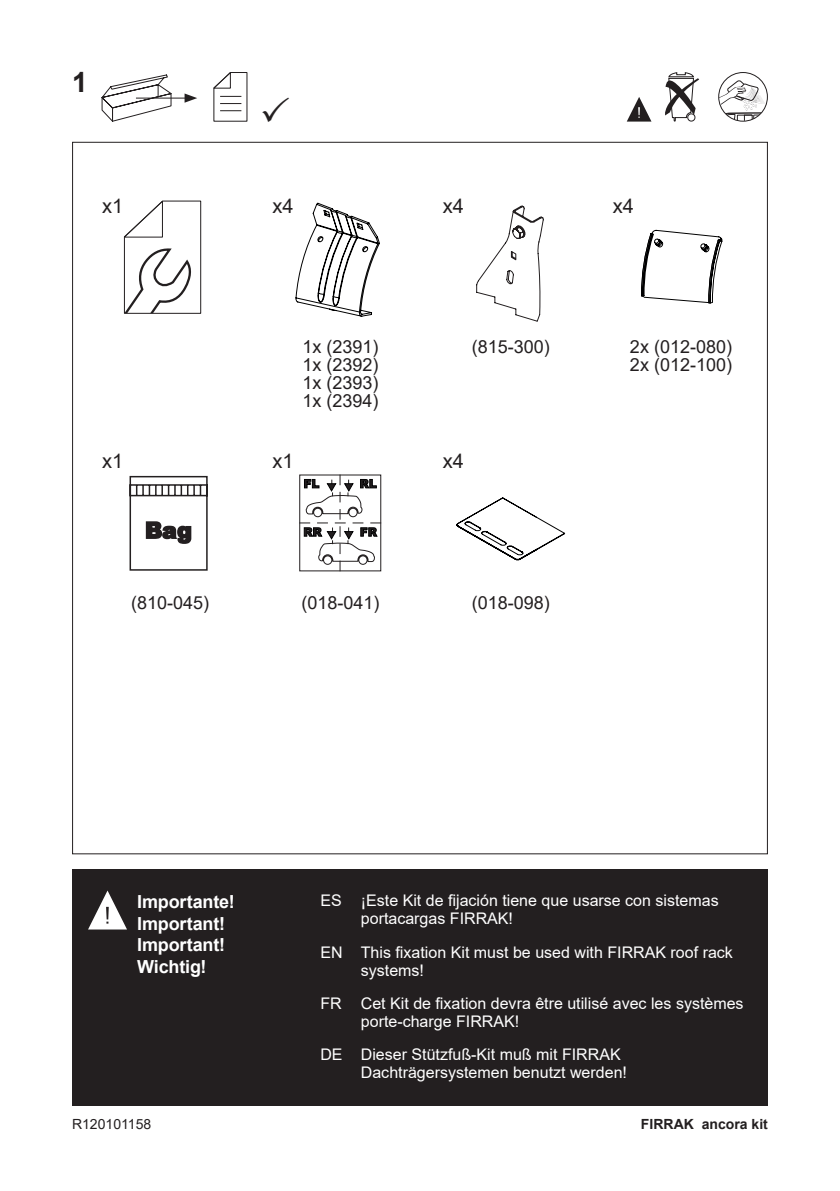
<style>
.page{position:relative;width:840px;height:1191px;background:#fff}
.page>*{position:absolute;margin:0;border:0;box-sizing:border-box;transform-origin:0 0}
.t1{font:700 28px "Arial";color:#231f20}
.t2{font:20px "Arial";color:#231f20}
.t3{font:18px/18px "Arial";color:#231f20;text-align:justify}
.t4{font:700 18px/21.6px "Arial";letter-spacing:-.01em;color:#fff}
.t5{font:16px/18px "Arial";color:#fff}
.t6{font:700 14px "Arial";color:#231f20}
.t7{font:14px "Arial";color:#231f20}
</style>
<div class="page">
<svg style="left:719px;top:81px;width:46px;height:40px"></svg>
<div style="left:717px;top:72px;width:50px;height:50px;border:1px solid #231f20;border-radius:50%"></div>
<svg style="left:665px;top:72px;width:33px;height:50px"></svg>
<svg style="left:101px;top:74px;width:72px;height:48px"></svg>
<hr style="left:136px;top:98px;width:52px;height:1px;background:#231f20">
<svg style="left:184px;top:93px;width:13px;height:10px"></svg>
<svg style="left:213px;top:72px;width:35px;height:50px"></svg>
<svg style="left:123px;top:200px;width:78px;height:114px"></svg>
<svg style="left:626px;top:97px;width:25px;height:25px"></svg>
<svg style="left:129px;top:475px;width:79px;height:96px"></svg>
<svg style="left:641px;top:229px;width:81px;height:75px"></svg>
<svg style="left:295px;top:202px;width:85px;height:115px"></svg>
<svg style="left:476px;top:205px;width:68px;height:117px"></svg>
<svg style="left:299px;top:474px;width:82px;height:97px"></svg>
<svg style="left:456px;top:497px;width:109px;height:63px"></svg>
<div style="left:72px;top:869px;width:695px;height:236px;background:#231f20"></div>
<svg style="left:88px;top:890px;width:39px;height:39px"></svg>
<h1 class="t1" style="left:72px;top:63px;width:17px">1</h1>
<p class="t2" style="left:102px;top:192px;width:23px">x1</p>
<p class="t2" style="left:102px;top:447px;width:23px">x1</p>
<p class="t3" style="left:131px;top:593px;width:80px">(810-045)</p>
<p class="t2" style="left:272px;top:192px;width:23px">x4</p>
<p class="t2" style="left:442px;top:192px;width:23px">x4</p>
<p class="t3" style="left:302px;top:338px;width:78px">1x (2391)<br>1x (2392)<br>1x (2393)<br>1x (2394)</p>
<p class="t3" style="left:471px;top:338px;width:80px">(815-300)</p>
<p class="t2" style="left:272px;top:447px;width:23px">x1</p>
<p class="t2" style="left:442px;top:447px;width:23px">x4</p>
<p class="t3" style="left:301px;top:593px;width:80px">(018-041)</p>
<p class="t3" style="left:471px;top:593px;width:80px">(018-098)</p>
<p class="t2" style="left:612px;top:192px;width:23px">x4</p>
<p class="t3" style="left:629px;top:338px;width:104px">2x (012-080)<br>2x (012-100)</p>
<p class="t4" style="left:137px;top:891px;width:99px">Importante!<br>Important!<br>Important!<br>Wichtig!</p>
<p class="t7" style="left:72px;top:1114px;width:81px">R120101158</p>
<p class="t5" style="left:360px;top:891px;width:359px;text-indent:-40px">ES ¡Este Kit de fijación tiene que usarse con sistemas portacargas FIRRAK!</p>
<p class="t5" style="left:360px;top:942px;width:373px;text-indent:-40px">EN This fixation Kit must be used with FIRRAK roof rack systems!</p>
<p class="t5" style="left:360px;top:993px;width:384px;text-indent:-40px">FR Cet Kit de fixation devra être utilisé avec les systèmes porte-charge FIRRAK!</p>
<p class="t5" style="left:360px;top:1044px;width:267px;text-indent:-40px">DE Dieser Stützfuß-Kit muß mit FIRRAK<br>Dachträgersystemen benutzt werden!</p>
<p class="t6" style="left:640px;top:1114px;width:128px">FIRRAK ancora kit</p>
</div>
